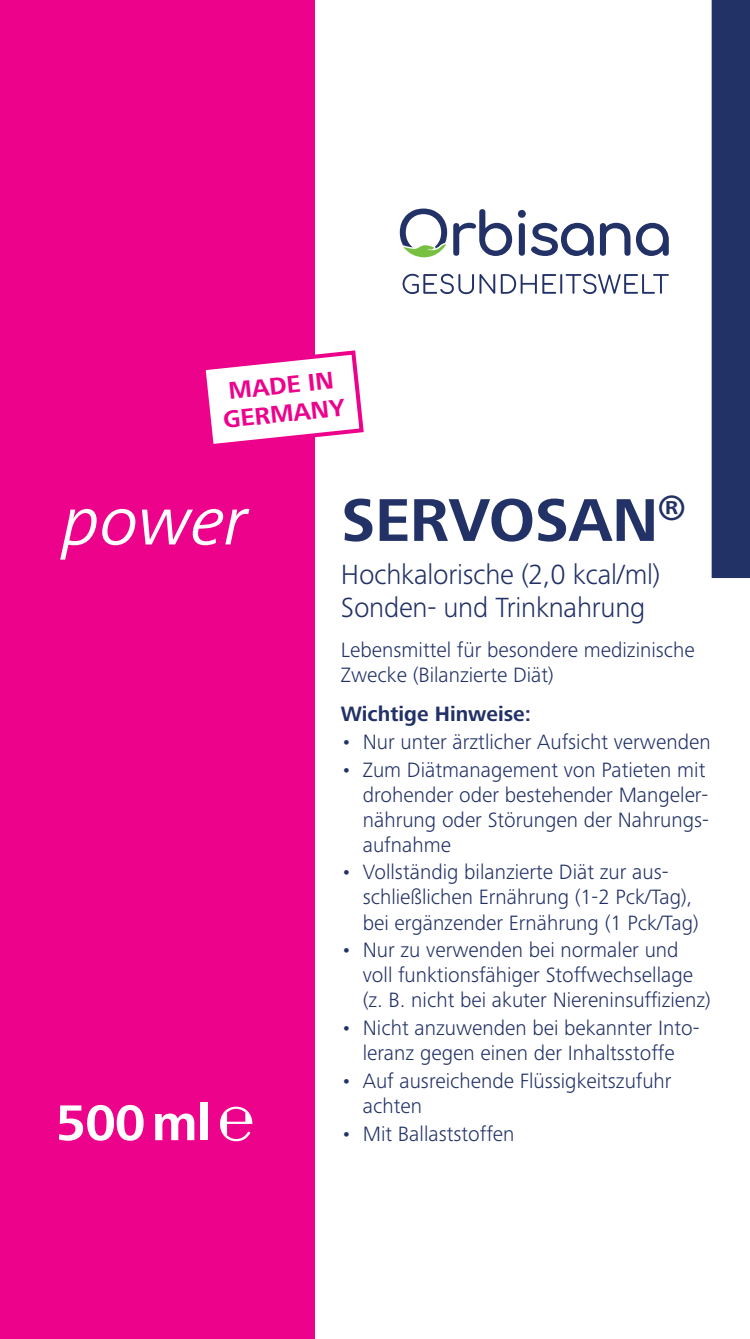
<style>
.page{position:relative;width:750px;height:1339px;background:#fff}
.page>*{position:absolute;margin:0;border:0;box-sizing:border-box;transform-origin:0 0}
.t1{font:italic 70px "Frutiger Next LTW1 G";letter-spacing:-.01em;color:#fff}
.t2{font:700 62.5px "Frutiger Next LTW1 G";letter-spacing:-.005em;color:#223166}
.t3{font:700 52px "Frutiger Next LTW1 G";letter-spacing:-.01em;color:#fff}
.t4{font:300 28.75px/32.5px "Frutiger Next LTW1 G";letter-spacing:-.01em;color:#223166}
.t5{font:700 25px/28px "Frutiger Next LTW1 G";color:#ed028c;text-align:center}
.t6{font:300 21.5px/25px "Frutiger Next LTW1 G";color:#223166}
.t7{font:700 21.5px "Frutiger Next LTW1 G";color:#223166}
.s1{font-weight:300;font-style:italic;font-size:62.75px}
</style>
<div class="page">
<div style="left:0;top:0;width:315px;height:1338px;background:#ed028c"></div>
<svg style="left:205px;top:350px;width:159px;height:94px"></svg>
<svg style="left:403px;top:274px;width:92px;height:20px"></svg>
<svg style="left:501px;top:274px;width:168px;height:20px"></svg>
<svg style="left:453px;top:209px;width:59px;height:47px"></svg>
<svg style="left:518px;top:210px;width:76px;height:46px"></svg>
<svg style="left:600px;top:223px;width:30px;height:33px"></svg>
<svg style="left:636px;top:223px;width:33px;height:33px"></svg>
<svg style="left:400px;top:208px;width:47px;height:49px"></svg>
<div style="left:712px;top:0;width:38px;height:578px;background:#223166"></div>
<p class="t5" style="left:219px;top:379px;width:124px;rotate:-6deg">MADE IN<br>GERMANY</p>
<h1 class="t1" style="left:63px;top:481px;width:187px">power</h1>
<h3 class="t3" style="left:56px;top:1092px;width:201px">500ml<span class="s1">℮</span></h3>
<h2 class="t2" style="left:341px;top:484px;width:346px">SERVOSAN<sup>®</sup></h2>
<h3 class="t4" style="left:341px;top:558px;width:321px">Hochkalorische (2,0 kcal/ml)<br>Sonden- und Trinknahrung</h3>
<p class="t6" style="left:341px;top:637px;width:355px">Lebensmittel für besondere medizinische<br>Zwecke (Bilanzierte Diät)</p>
<p class="t7" style="left:341px;top:701px;width:192px">Wichtige Hinweise:</p>
<p class="t6" style="left:341px;top:729px;width:371px">• Nur unter ärztlicher Aufsicht verwenden</p>
<p class="t6" style="left:363px;top:756px;width:348px;text-indent:-22px">• Zum Diätmanagement von Patieten mit drohender oder bestehender Mangeler&shy;nährung oder Störungen der Nahrungs&shy;aufnahme</p>
<p class="t6" style="left:363px;top:859px;width:338px;text-indent:-22px">• Vollständig bilanzierte Diät zur aus&shy;schließlichen Ernährung (1-2 Pck/Tag), bei ergänzender Ernährung (1 Pck/Tag)</p>
<p class="t6" style="left:363px;top:937px;width:350px;text-indent:-22px">• Nur zu verwenden bei normaler und voll funktionsfähiger Stoffwechsellage (z. B. nicht bei akuter Niereninsuffizienz)</p>
<p class="t6" style="left:341px;top:1015px;width:360px;text-align:center">• Nicht anzuwenden bei bekannter Into&shy;leranz gegen einen der Inhaltsstoffe</p>
<p class="t6" style="left:363px;top:1068px;width:310px;text-indent:-22px">• Auf ausreichende Flüssigkeitszufuhr achten</p>
<p class="t6" style="left:341px;top:1121px;width:175px">• Mit Ballaststoffen</p>
</div>
